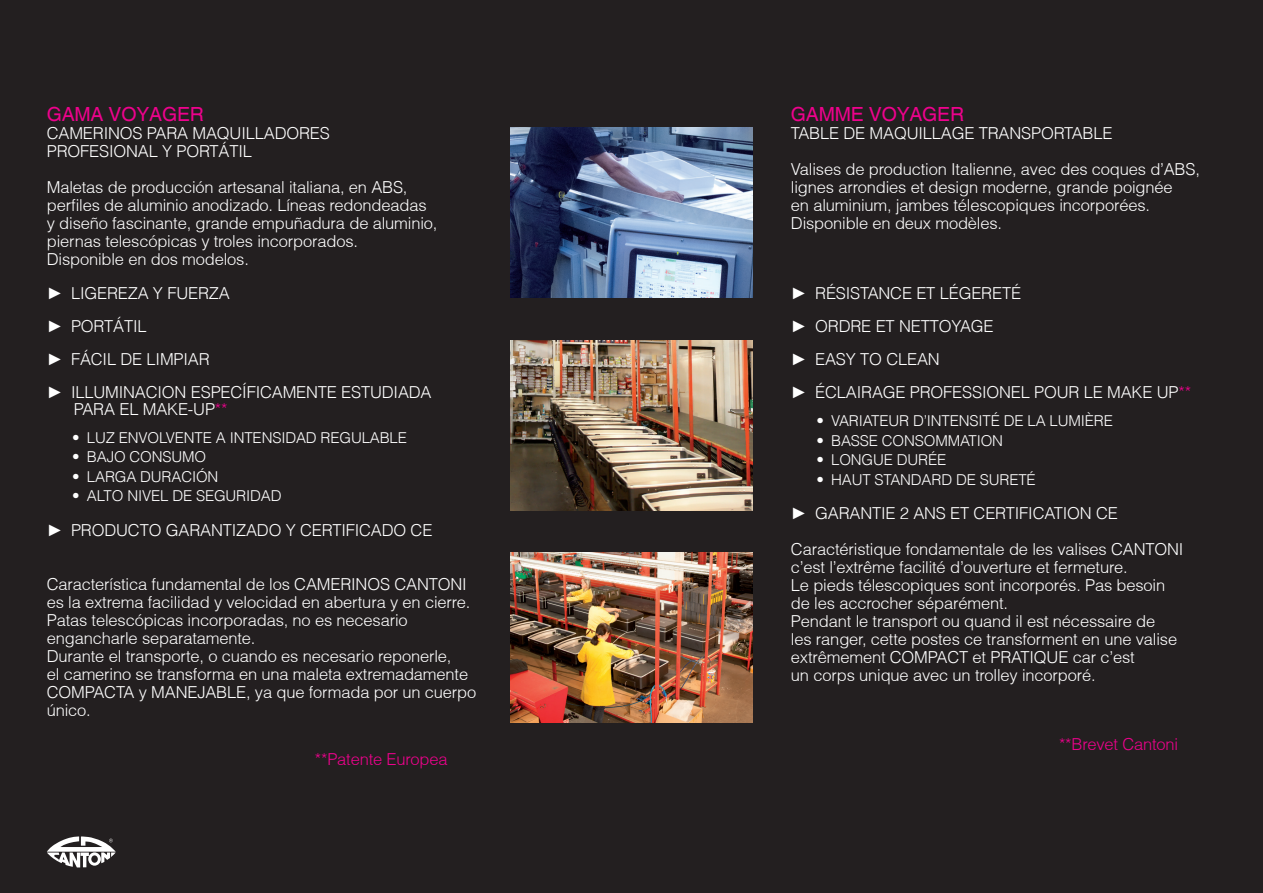
<style>
.page{position:relative;width:1263px;height:893px;background:#fff}
.page>*{position:absolute;margin:0;border:0;box-sizing:border-box;transform-origin:0 0}
._02_catalogo_cantoni{font:19.5px "Helvetica";letter-spacing:-.01em;color:#ed028c}
._02_catalogo_cantoni-2{font:300 16.5px/18px "Helvetica";letter-spacing:-.01em;color:#fff}
._02_catalogo_cantoni-3{font:300 16.5px "Helvetica";letter-spacing:-.01em;color:#ed028c}
.t1{font:300 15px "Helvetica";letter-spacing:-.01em;color:#fff}
.s1{font-family:"Century Gothic";font-weight:400}
.s2{color:#ed028c}
</style>
<div class="page">
<div style="left:0;top:0;width:1262px;height:893px;background:#231f20"></div>
<svg style="left:1262px;top:0;width:1px;height:893px"></svg>
<img style="left:510px;top:553px;width:243px;height:170px">
<img style="left:510px;top:128px;width:243px;height:170px">
<img style="left:510px;top:340px;width:243px;height:170px">
<svg style="left:47px;top:836px;width:69px;height:31px"></svg>
<p class="_02_catalogo_cantoni" style="left:47px;top:102px;width:159px">GAMA VOYAGER</p>
<p class="_02_catalogo_cantoni-2" style="left:47px;top:123px;width:285px">CAMERINOS PARA MAQUILLADORES</p>
<p class="_02_catalogo_cantoni-2" style="left:47px;top:141px;width:207px">PROFESIONAL Y PORTÁTIL</p>
<p class="_02_catalogo_cantoni-2" style="left:47px;top:177px;width:362px">Maletas de producción artesanal italiana, en ABS,</p>
<p class="_02_catalogo_cantoni-2" style="left:47px;top:195px;width:381px">perfiles de aluminio anodizado. Líneas redondeadas</p>
<p class="_02_catalogo_cantoni-2" style="left:47px;top:213px;width:392px">y diseño fascinante, grande empuñadura de aluminio,</p>
<p class="_02_catalogo_cantoni-2" style="left:47px;top:231px;width:313px">piernas telescópicas y troles incorporados.</p>
<p class="_02_catalogo_cantoni-2" style="left:47px;top:249px;width:204px">Disponible en dos modelos.</p>
<p class="_02_catalogo_cantoni-2" style="left:47px;top:284px;width:184px"><span class="s1">►</span> LIGEREZA Y FUERZA</p>
<p class="_02_catalogo_cantoni-2" style="left:47px;top:317px;width:101px"><span class="s1">►</span> PORTÁTIL</p>
<p class="_02_catalogo_cantoni-2" style="left:47px;top:350px;width:164px"><span class="s1">►</span> FÁCIL DE LIMPIAR</p>
<p class="_02_catalogo_cantoni-2" style="left:74px;top:384px;width:359px;line-height:16.5px;text-indent:-27px"><span class="s1">►</span> ILLUMINACION ESPECÍFICAMENTE ESTUDIADA<br>PARA EL MAKE-UP<span class="s2">**</span></p>
<p class="t1" style="left:72px;top:428px;width:336px">• LUZ ENVOLVENTE A INTENSIDAD REGULABLE</p>
<p class="t1" style="left:72px;top:447px;width:135px">• BAJO CONSUMO</p>
<p class="t1" style="left:72px;top:467px;width:148px">• LARGA DURACIÓN</p>
<p class="t1" style="left:72px;top:486px;width:211px">• ALTO NIVEL DE SEGURIDAD</p>
<p class="_02_catalogo_cantoni-2" style="left:47px;top:520px;width:387px"><span class="s1">►</span> PRODUCTO GARANTIZADO Y CERTIFICADO CE</p>
<p class="_02_catalogo_cantoni-2" style="left:47px;top:574px;width:425px">Característica fundamental de los CAMERINOS CANTONI es la extrema facilidad y velocidad en abertura y en cierre.</p>
<p class="_02_catalogo_cantoni-2" style="left:47px;top:610px;width:362px">Patas telescópicas incorporadas, no es necesario</p>
<p class="_02_catalogo_cantoni-2" style="left:47px;top:628px;width:210px">engancharle separatamente.</p>
<p class="_02_catalogo_cantoni-2" style="left:47px;top:646px;width:431px">Durante el transporte, o cuando es necesario reponerle,<br>el camerino se transforma en una maleta extremadamente COMPACTA y MANEJABLE, ya que formada por un cuerpo único.</p>
<p class="_02_catalogo_cantoni-3" style="left:315px;top:749px;width:134px">**Patente Europea</p>
<p class="_02_catalogo_cantoni" style="left:791px;top:102px;width:175px">GAMME VOYAGER</p>
<p class="_02_catalogo_cantoni-2" style="left:791px;top:123px;width:323px">TABLE DE MAQUILLAGE TRANSPORTABLE</p>
<p class="_02_catalogo_cantoni-2" style="left:791px;top:159px;width:410px">Valises de production Italienne, avec des coques d’ABS, lignes arrondies et design moderne, grande poignée</p>
<p class="_02_catalogo_cantoni-2" style="left:791px;top:195px;width:361px">en aluminium, jambes télescopiques incorporées.</p>
<p class="_02_catalogo_cantoni-2" style="left:791px;top:213px;width:213px">Disponible en deux modèles.</p>
<p class="_02_catalogo_cantoni-2" style="left:791px;top:284px;width:232px"><span class="s1">►</span> RÉSISTANCE ET LÉGERETÉ</p>
<p class="_02_catalogo_cantoni-2" style="left:791px;top:317px;width:204px"><span class="s1">►</span> ORDRE ET NETTOYAGE</p>
<p class="_02_catalogo_cantoni-2" style="left:791px;top:350px;width:150px"><span class="s1">►</span> EASY TO CLEAN</p>
<p class="_02_catalogo_cantoni-2" style="left:791px;top:383px;width:402px"><span class="s1">►</span> ÉCLAIRAGE PROFESSIONEL POUR LE MAKE UP<span class="s2">**</span></p>
<p class="t1" style="left:816px;top:411px;width:298px">• VARIATEUR D’INTENSITÉ DE LA LUMIÈRE</p>
<p class="t1" style="left:816px;top:431px;width:188px">• BASSE CONSOMMATION</p>
<p class="t1" style="left:816px;top:450px;width:131px">• LONGUE DURÉE</p>
<p class="t1" style="left:816px;top:470px;width:221px">• HAUT STANDARD DE SURETÉ</p>
<p class="_02_catalogo_cantoni-2" style="left:791px;top:504px;width:328px"><span class="s1">►</span> GARANTIE 2 ANS ET CERTIFICATION CE</p>
<p class="_02_catalogo_cantoni-2" style="left:791px;top:540px;width:394px">Caractéristique fondamentale de les valises CANTONI</p>
<p class="_02_catalogo_cantoni-2" style="left:791px;top:558px;width:338px">c’est l’extrême facilité d’ouverture et fermeture.</p>
<p class="_02_catalogo_cantoni-2" style="left:791px;top:576px;width:376px">Le pieds télescopiques sont incorporés. Pas besoin</p>
<p class="_02_catalogo_cantoni-2" style="left:791px;top:594px;width:219px">de les accrocher séparément.</p>
<p class="_02_catalogo_cantoni-2" style="left:791px;top:612px;width:366px">Pendant le transport ou quand il est nécessaire de</p>
<p class="_02_catalogo_cantoni-2" style="left:791px;top:630px;width:388px">les ranger, cette postes ce transforment en une valise extrêmement COMPACT et PRATIQUE car c’est</p>
<p class="_02_catalogo_cantoni-2" style="left:791px;top:666px;width:306px">un corps unique avec un trolley incorporé.</p>
<p class="_02_catalogo_cantoni-3" style="left:1059px;top:734px;width:121px">**Brevet Cantoni</p>
</div>
